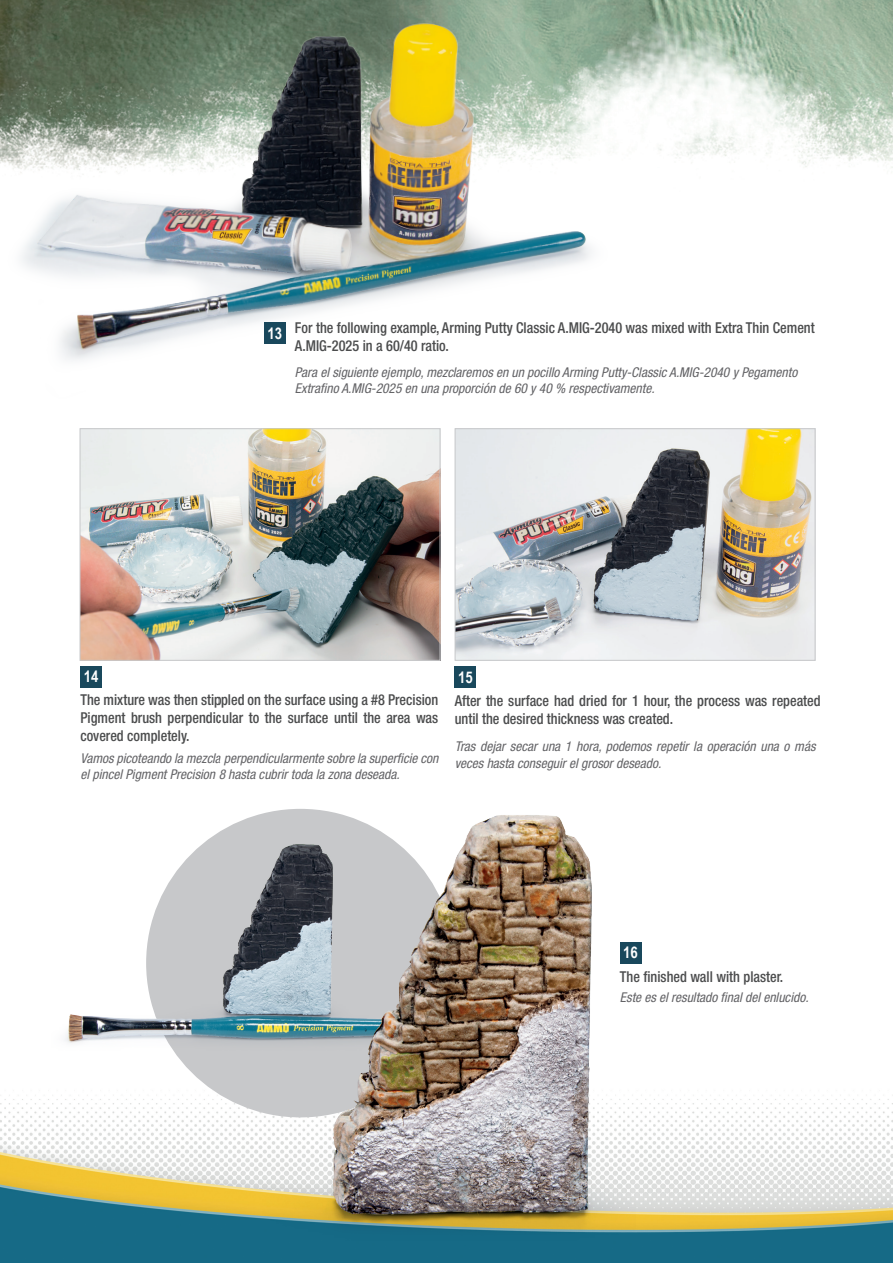
<style>
.page{position:relative;width:893px;height:1263px;background:#fff}
.page>*{position:absolute;margin:0;border:0;box-sizing:border-box;transform-origin:0 0}
.t1{font:700 16.05px "Arial Narrow";color:#fff}
.t2{font:500 condensed 15px/18px "Helvetica Neue LT Std";color:#4b4c4d;scale:.95 1}
.t3{font:italic condensed 13.5px/16.2px "Helvetica Neue LT Std";color:#636366}
</style>
<div class="page">
<img style="left:669px;top:0;width:224px;height:168px">
<img style="left:0;top:942px;width:893px;height:321px">
<div style="left:80px;top:666px;width:22px;height:21px;background:#19485c"></div>
<div style="left:455px;top:667px;width:21px;height:21px;background:#19485c"></div>
<img style="left:601px;top:0;width:68px;height:151px">
<img style="left:0;top:0;width:601px;height:436px">
<div style="left:264px;top:323px;width:21px;height:21px;background:#19485c"></div>
<div style="left:620px;top:942px;width:21px;height:21px;background:#19485c"></div>
<img style="left:82px;top:430px;width:356px;height:229px">
<div style="left:80px;top:428px;width:360px;height:233px;border:1px solid #c7c8ca"></div>
<img style="left:457px;top:430px;width:356px;height:229px">
<div style="left:455px;top:428px;width:360px;height:233px;border:1px solid #c7c8ca"></div>
<img style="left:30px;top:942px;width:29px;height:143px">
<img style="left:59px;top:831px;width:162px;height:254px">
<img style="left:221px;top:687px;width:234px;height:576px">
<img style="left:303px;top:801px;width:332px;height:462px">
<p class="t1" style="left:268px;top:321px;width:16px">13</p>
<p class="t2" style="left:295px;top:319px;width:549px">For the following example, Arming Putty Classic A.MIG-2040 was mixed with Extra Thin Cement<br>A.MIG-2025 in a 60/40 ratio.</p>
<p class="t3" style="left:295px;top:364px;width:504px">Para el siguiente ejemplo, mezclaremos en un pocillo Arming Putty-Classic A.MIG-2040 y Pegamento<br>Extrafino A.MIG-2025 en una proporción de 60 y 40 % respectivamente.</p>
<p class="t1" style="left:84px;top:664px;width:16px">14</p>
<p class="t1" style="left:458px;top:665px;width:16px">15</p>
<p class="t2" style="left:80px;top:691px;width:378px;text-align:justify">The mixture was then stippled on the surface using a #8 Precision Pigment brush perpendicular to the surface until the area was covered completely.</p>
<p class="t2" style="left:455px;top:691px;width:387px">After the surface had dried for 1 hour, the process was repeated until the desired thickness was created.</p>
<p class="t3" style="left:455px;top:739px;width:362px">Tras dejar secar una 1 hora, podemos repetir la operación una o más veces hasta conseguir el grosor deseado.</p>
<p class="t3" style="left:80px;top:751px;width:359px">Vamos picoteando la mezcla perpendicularmente sobre la superficie con el pincel Pigment Precision 8 hasta cubrir toda la zona deseada.</p>
<p class="t1" style="left:623px;top:940px;width:16px">16</p>
<p class="t2" style="left:620px;top:967px;width:173px">The finished wall with plaster.</p>
<p class="t3" style="left:620px;top:989px;width:190px">Este es el resultado final del enlucido.</p>
</div>
